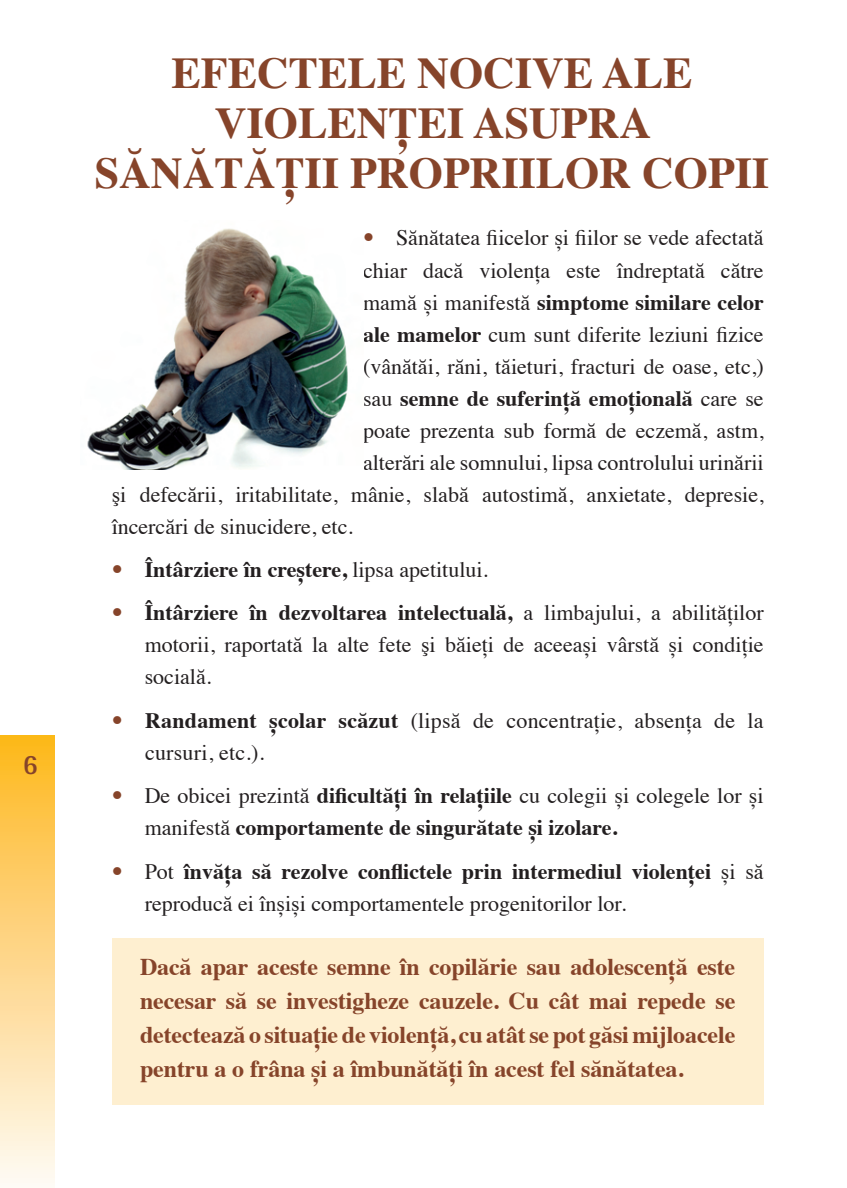
<style>
.page{position:relative;width:847px;height:1188px;background:#fff}
.page>*{position:absolute;margin:0;border:0;box-sizing:border-box;transform-origin:0 0}
.t1{font:700 44px/50px "Times";color:#86442a;text-align:center}
.t2{font:700 28px "Rotis Semi Sans";color:#86442a}
.t3{font:700 24px/34px "Times";letter-spacing:-.005em;color:#86442a;text-align:justify}
.t4{font:22px/32px "Times";color:#231f20}
.t5{font:700 22px/32px "Times";color:#231f20}
.s1{font-family:"Rotis Semi Sans";color:#86442a}
.s2{font-weight:400}
.s3{font-weight:700}
.s4{font-family:"Rotis Semi Sans";font-weight:400;color:#86442a}
</style>
<div class="page">
<div style="left:0;top:735px;width:55px;height:452px;background:linear-gradient(to bottom,#feb71f,#fef9f5)"></div>
<div style="left:112px;top:938px;width:652px;height:166px;background:#feefd0"></div>
<img style="left:87px;top:228px;width:261px;height:241px">
<p class="t2" style="left:23px;top:753px;width:17px">6</p>
<h1 class="t1" style="left:95px;top:52px;width:676px">EFECTELE NOCIVE ALE<br>VIOLENȚEI ASUPRA<br>SĂNĂTĂȚII PROPRIILOR COPII</h1>
<p class="t4" style="left:363px;top:224px;width:402px"><span class="s1">•</span> Sănătatea fiicelor și fiilor se vede afectată</p>
<p class="t4" style="left:363px;top:256px;width:402px">chiar dacă violența este îndreptată către</p>
<p class="t5" style="left:363px;top:288px;width:403px"><span class="s2">mamă și manifestă</span> simptome similare celor</p>
<p class="t4" style="left:363px;top:320px;width:402px"><span class="s3">ale mamelor</span> cum sunt diferite leziuni fizice</p>
<p class="t4" style="left:363px;top:352px;width:402px">(vânătăi, răni, tăieturi, fracturi de oase, etc,)</p>
<p class="t5" style="left:363px;top:384px;width:402px"><span class="s2">sau</span> semne de suferință emoțională <span class="s2">care se</span></p>
<p class="t4" style="left:363px;top:416px;width:402px">poate prezenta sub formă de eczemă, astm,</p>
<p class="t4" style="left:363px;top:448px;width:402px">alterări ale somnului, lipsa controlului urinării</p>
<p class="t4" style="left:112px;top:480px;width:653px">şi defecării, iritabilitate, mânie, slabă autostimă, anxietate, depresie,</p>
<p class="t4" style="left:112px;top:512px;width:243px">încercări de sinucidere, etc.</p>
<p class="t5" style="left:112px;top:555px;width:378px"><span class="s4">•</span> Întârziere în creștere, <span class="s2">lipsa apetitului.</span></p>
<p class="t4" style="left:145px;top:598px;width:620px;text-align:justify;text-indent:-33px"><span class="s1">•</span> <span class="s3">Întârziere în dezvoltarea intelectuală,</span> a limbajului, a abilităților motorii, raportată la alte fete şi băieți de aceeași vârstă și condiție socială.</p>
<p class="t4" style="left:145px;top:706px;width:620px;text-indent:-33px"><span class="s1">•</span> <span class="s3">Randament școlar scăzut</span> (lipsă de concentrație, absența de la cursuri, etc.).</p>
<p class="t5" style="left:145px;top:781px;width:620px;text-indent:-33px"><span class="s4">•</span> <span class="s2">De obicei prezintă</span> dificultăți în relațiile <span class="s2">cu colegii și colegele lor și manifestă</span> comportamente de singurătate și izolare.</p>
<p class="t4" style="left:145px;top:856px;width:620px;text-indent:-33px"><span class="s1">•</span> Pot <span class="s3">învăța să rezolve conflictele prin intermediul violenței</span> și să reproducă ei înșiși comportamentele progenitorilor lor.</p>
<p class="t3" style="left:140px;top:951px;width:597px">Dacă apar aceste semne în copilărie sau adolescență este necesar să se investigheze cauzele. Cu cât mai repede se detectează o situație de violență, cu atât se pot găsi mijloacele pentru a o frâna și a îmbunătăți în acest fel sănătatea.</p>
</div>
